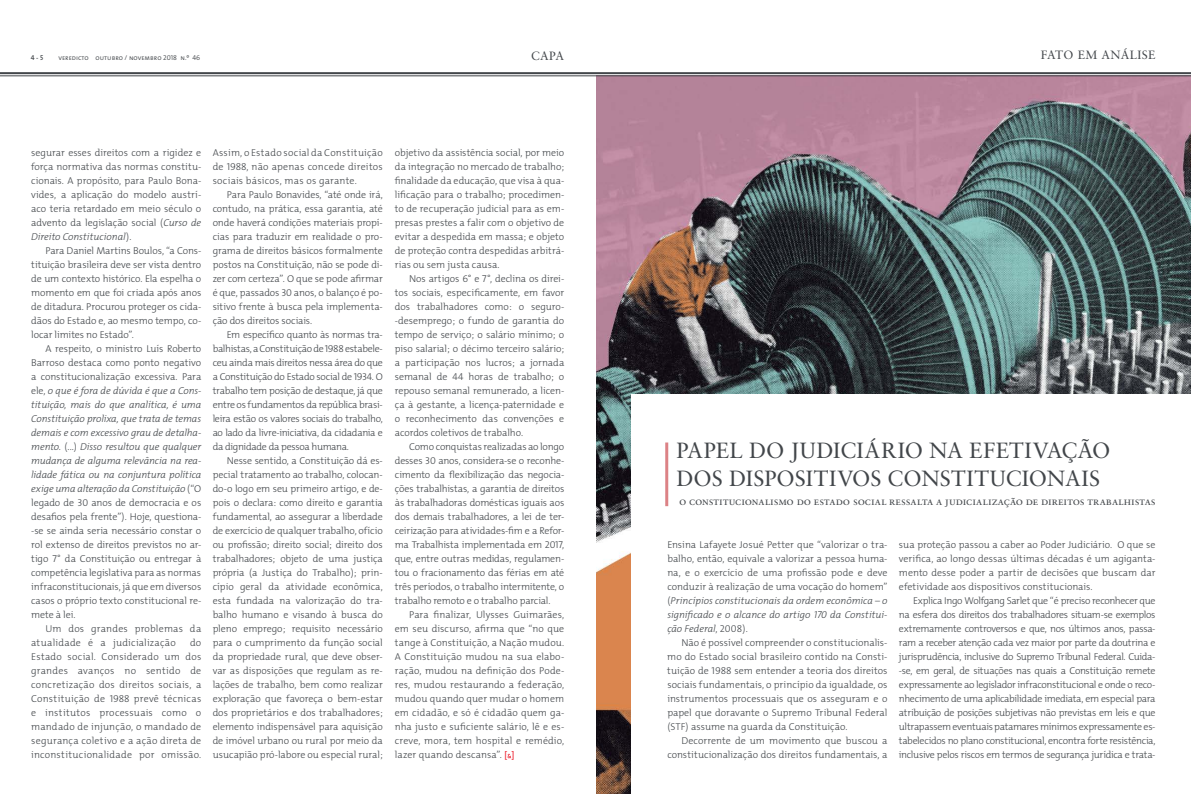
<style>
.page{position:relative;width:1191px;height:794px;background:#fff}
.page>*{position:absolute;margin:0;border:0;box-sizing:border-box;transform-origin:0 0}
.t1{font:22px "Sabon Roman SC";letter-spacing:.01em;color:#42464a}
.t2{font:12px "Sabon";letter-spacing:.03em;color:#42464a}
.t3{font:11px "Sabon Roman SC";letter-spacing:.005em;color:#42464a}
.t4{font:300 10px/14px "The Mix";color:#42464a;text-align:justify}
.t5{font:300 10px/14px "The Mix";letter-spacing:.02em;color:#42464a}
.t6{font:7px "The Mix Semi Light Caps";color:#42464a}
.t7{font:7px "The Mix Semi Bold Caps";color:#42464a}
.s1{font-family:"The Serif"}
.s2{font-style:italic}
.s3{font-family:"The Mix Light Caps";font-weight:400}
.s4{font-weight:600;font-size:9px;color:#ee303d}
.s5{font-family:"The Mix Light Caps";font-weight:400;font-style:italic}
</style>
<div class="page">
<img style="left:596px;top:74px;width:595px;height:720px">
<div style="left:631px;top:394px;width:560px;height:400px;background:#fff"></div>
<svg style="left:507px;top:753px;width:4px;height:5px"></svg>
<hr style="left:665px;top:442px;width:3px;height:64px;background:#dc8286">
<hr style="left:0;top:72px;width:1191px;height:2px;background:#42464a">
<hr style="left:0;top:75px;width:1191px;height:1px;background:#42464a">
<p class="t7" style="left:31px;top:51px;width:14px">4 - 5</p>
<p class="t6" style="left:58px;top:52px;width:143px">veredicto outubro / novembro 2018 n.<span class="s1">º</span> 46</p>
<p class="t2" style="left:531px;top:49px;width:35px">CAPA</p>
<p class="t2" style="left:1040px;top:48px;width:16px">FATO</p>
<p class="t2" style="left:1077px;top:48px;width:60px">EM ANÁLISE</p>
<p class="t4" style="left:31px;top:145px;width:172px">segurar esses direitos com a rigidez e força normativa das normas constitu&shy;cionais. A propósito, para Paulo Bona&shy;vides, a aplicação do modelo austrí&shy;aco teria retardado em meio século o advento da legislação social (<span class="s2">Curso de Direito Constitucional</span>).</p>
<p class="t4" style="left:31px;top:243px;width:172px;text-indent:14px">Para Daniel Martins Boulos, “a Cons&shy;tituição brasileira deve ser vista dentro de um contexto histórico. Ela espelha o momento em que foi criada após anos de ditadura. Procurou proteger os cida&shy;dãos do Estado e, ao mesmo tempo, co&shy;locar limites no Estado”.</p>
<p class="t4" style="left:31px;top:341px;width:172px;text-indent:14px">A respeito, o ministro Luís Roberto Barroso destaca como ponto negativo a constitucionalização excessiva. Para ele, <span class="s2">o que é fora de dúvida é que a Cons&shy;tituição, mais do que analítica, é uma Constituição prolixa, que trata de temas demais e com excessivo grau de detalha&shy;mento.</span> (...) <span class="s2">Disso resultou que qualquer mudança de alguma relevância na rea&shy;lidade fática ou na conjuntura política exige uma alteração da Constituição</span> (“O legado de <span class="s3">30</span> anos de democracia e os desafios pela frente”). Hoje, questiona--se se ainda seria necessário constar o rol extenso de direitos previstos no ar&shy;tigo <span class="s3">7</span>° da Constituição ou entregar à competência legislativa para as normas infraconstitucionais, já que em diversos casos o próprio texto constitucional re&shy;mete à lei.</p>
<p class="t5" style="left:31px;top:621px;width:172px;text-indent:14px">Um dos grandes problemas da atualidade é a judicialização</p>
<p class="t4" style="left:31px;top:635px;width:172px;text-indent:159px">do Estado social. Considerado um dos grandes avanços no sentido de concretização dos direitos sociais, a Constituição de <span class="s3">1988</span> prevê técnicas e institutos processuais como o mandado de injunção, o mandado de segurança coletivo e a ação direta de inconstitucionalidade por omissão.</p>
<p class="t4" style="left:213px;top:145px;width:172px">Assim, o Estado social da Constituição de <span class="s3">1988</span>, não apenas concede direitos sociais básicos, mas os garante.</p>
<p class="t4" style="left:213px;top:187px;width:172px;text-indent:14px">Para Paulo Bonavides, “até onde irá, contudo, na prática, essa garantia, até onde haverá condições materiais propí&shy;cias para traduzir em realidade o pro&shy;grama de direitos básicos formalmente postos na Constituição, não se pode di&shy;zer com certeza”. O que se pode afirmar é que, passados <span class="s3">30</span> anos, o balanço é po&shy;sitivo frente à busca pela implementa&shy;ção dos direitos sociais.</p>
<p class="t4" style="left:213px;top:327px;width:172px;text-indent:14px">Em específico quanto às normas tra&shy;balhistas, a Constituição de <span class="s3">1988</span> estabele&shy;ceu ainda mais direitos nessa área do que a Constituição do Estado social de <span class="s3">1934</span>. O trabalho tem posição de destaque, já que entre os fundamentos da república brasi&shy;leira estão os valores sociais do trabalho, ao lado da livre-iniciativa, da cidadania e da dignidade da pessoa humana.</p>
<p class="t4" style="left:213px;top:453px;width:172px;text-indent:14px">Nesse sentido, a Constituição dá es&shy;pecial tratamento ao trabalho, colocan&shy;do-o logo em seu primeiro artigo, e de&shy;pois o declara: como direito e garantia fundamental, ao assegurar a liberdade de exercício de qualquer trabalho, ofício ou profissão; direito social; direito dos trabalhadores; objeto de uma justiça própria (a Justiça do Trabalho); prin&shy;cípio geral da atividade econômica, esta fundada na valorização do tra&shy;balho humano e visando à busca do pleno emprego; requisito necessário para o cumprimento da função social da propriedade rural, que deve obser&shy;var as disposições que regulam as re&shy;lações de trabalho, bem como realizar exploração que favoreça o bem-estar dos proprietários e dos trabalhadores; elemento indispensável para aquisição de imóvel urbano ou rural por meio da usucapião pró-labore ou especial rural;</p>
<p class="t4" style="left:395px;top:145px;width:171px">objetivo da assistência social, por meio da integração no mercado de trabalho; finalidade da educação, que visa à qua&shy;lificação para o trabalho; procedimen&shy;to de recuperação judicial para as em&shy;presas prestes a falir com o objetivo de evitar a despedida em massa; e objeto de proteção contra despedidas arbitrá&shy;rias ou sem justa causa.</p>
<p class="t4" style="left:395px;top:271px;width:171px;text-indent:14px">Nos artigos <span class="s3">6</span>° e <span class="s3">7</span>°, declina os direi&shy;tos sociais, especificamente, em favor dos trabalhadores como: o seguro--desemprego; o fundo de garantia do tempo de serviço; o salário mínimo; o piso salarial; o décimo terceiro salário; a participação nos lucros; a jornada semanal de <span class="s3">44</span> horas de trabalho; o repouso semanal remunerado, a licen&shy;ça à gestante, a licença-paternidade e o reconhecimento das convenções e acordos coletivos de trabalho.</p>
<p class="t4" style="left:395px;top:439px;width:171px;text-indent:14px">Como conquistas realizadas ao longo desses <span class="s3">30</span> anos, considera-se o reconhe&shy;cimento da flexibilização das negocia&shy;ções trabalhistas, a garantia de direitos às trabalhadoras domésticas iguais aos dos demais trabalhadores, a lei de ter&shy;ceirização para atividades-fim e a Refor&shy;ma Trabalhista implementada em <span class="s3">2017</span>, que, entre outras medidas, regulamen&shy;tou o fracionamento das férias em até três períodos, o trabalho intermitente, o trabalho remoto e o trabalho parcial.</p>
<p class="t4" style="left:395px;top:607px;width:171px;text-indent:14px">Para finalizar, Ulysses Guimarães, em seu discurso, afirma que “no que tange à Constituição, a Nação mudou.<br>A Constituição mudou na sua elabo&shy;ração, mudou na definição dos Pode&shy;res, mudou restaurando a federação, mudou quando quer mudar o homem em cidadão, e só é cidadão quem ga&shy;nha justo e suficiente salário, lê e es&shy;creve, mora, tem hospital e remédio, lazer quando descansa”. <span class="s4">[ ]</span></p>
<h1 class="t1" style="left:676px;top:437px;width:194px">PAPEL DO JUDICIÁRIO</h1>
<h1 class="t1" style="left:929px;top:437px;width:149px">NA EFETIVAÇÃO</h1>
<h1 class="t1" style="left:676px;top:465px;width:16px">DOS</h1>
<h1 class="t1" style="left:729px;top:465px;width:61px">DISPOSITI</h1>
<h1 class="t1" style="left:837px;top:465px;width:82px">VOS CONSTITU</h1>
<h1 class="t1" style="left:1005px;top:465px;width:32px">CION</h1>
<h1 class="t1" style="left:1065px;top:465px;width:27px">AIS</h1>
<p class="t3" style="left:679px;top:494px;width:478px">o constitucionalismo do estado social ressalta a judicialização de direitos trabalhistas</p>
<p class="t4" style="left:899px;top:537px;width:258px">sua proteção passou a caber ao Poder Judiciário. O que se verifica, ao longo dessas últimas décadas é um agiganta&shy;mento desse poder a partir de decisões que buscam dar efetividade aos dispositivos constitucionais.</p>
<p class="t4" style="left:899px;top:593px;width:258px;text-indent:14px">Explica Ingo Wolfgang Sarlet que “é preciso reconhecer que na esfera dos direitos dos trabalhadores situam-se exemplos extremamente controversos e que, nos últimos anos, passa&shy;ram a receber atenção cada vez maior por parte da doutrina e jurisprudência, inclusive do Supremo Tribunal Federal. Cuida--se, em geral, de situações nas quais a Constituição remete expressamente ao legislador infraconstitucional e onde o reco&shy;nhecimento de uma aplicabilidade imediata, em especial para atribuição de posições subjetivas não previstas em leis e que ultrapassem eventuais patamares mínimos expressamente es&shy;tabelecidos no plano constitucional, encontra forte resistência, inclusive pelos riscos em termos de segurança jurídica e trata-</p>
<p class="t4" style="left:667px;top:537px;width:222px">Ensina Lafayete Josué Petter que “valorizar o tra&shy;balho, então, equivale a valorizar a pessoa huma&shy;na, e o exercício de uma profissão pode e deve conduzir à realização de uma vocação do homem” (<span class="s2">Princípios constitucionais da ordem econômica – o significado e o alcance do artigo</span> <span class="s5">170</span> <span class="s2">da Constitui&shy;ção Federal</span>, <span class="s3">2008</span>).</p>
<p class="t4" style="left:667px;top:635px;width:222px;text-indent:14px">Não é possível compreender o constitucionalis&shy;mo do Estado social brasileiro contido na Consti&shy;tuição de <span class="s3">1988</span> sem entender a teoria dos direitos sociais fundamentais, o princípio da igualdade, os instrumentos processuais que os asseguram e o papel que doravante o Supremo Tribunal Federal (STF) assume na guarda da Constituição.</p>
<p class="t4" style="left:667px;top:733px;width:222px;text-align:right">Decorrente de um movimento que buscou a constitucionalização dos direitos fundamentais, a</p>
</div>
